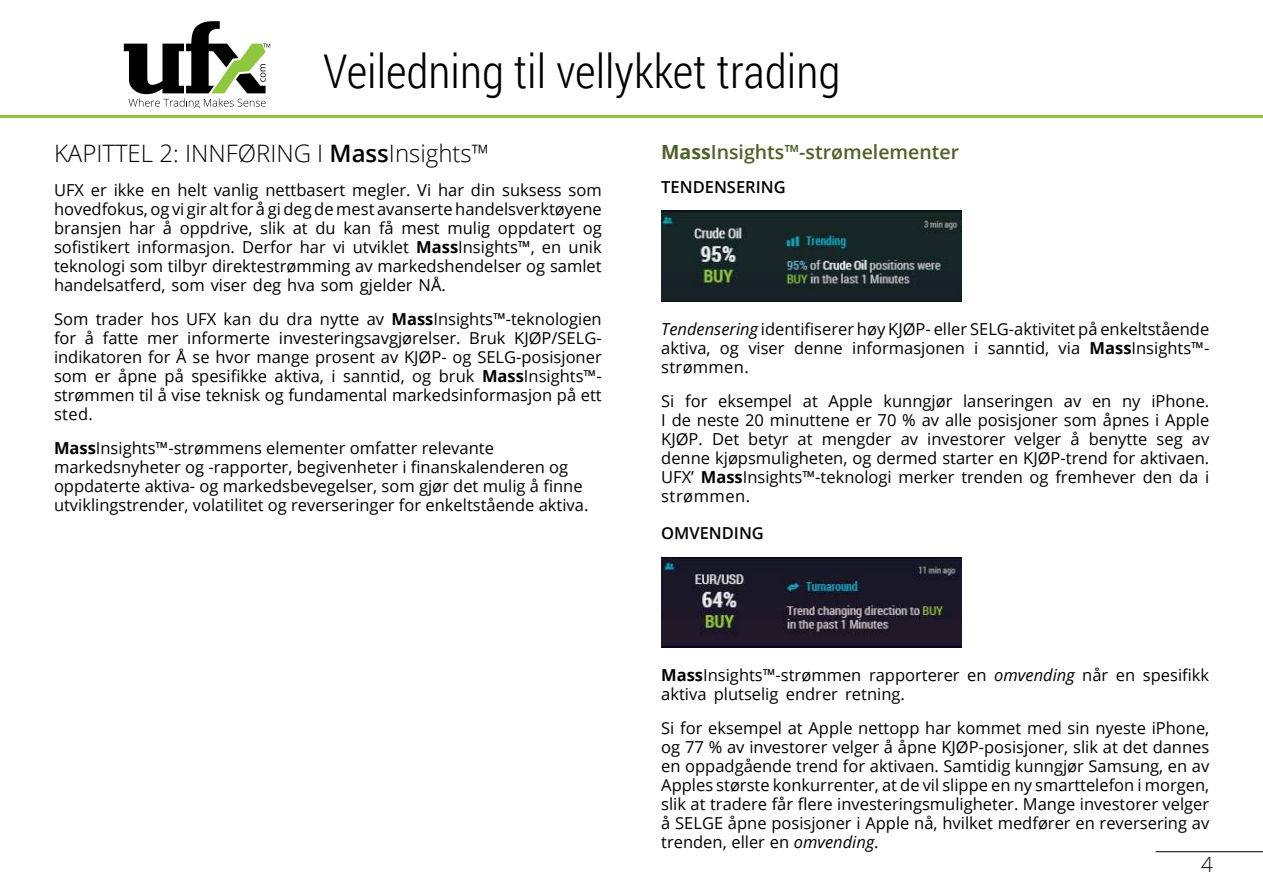
<style>
.page{position:relative;width:1263px;height:893px;background:#fff}
.page>*{position:absolute;margin:0;border:0;box-sizing:border-box;transform-origin:0 0}
.t1{font:300 46.5px "Roboto Condensed";color:#000}
.t2{font:300 24px "Open Sans";color:#000}
.t3{font:300 21px "Open Sans";color:#000}
.t4{font:600 19.5px "Open Sans";color:#4f6128}
.t5{font:16.5px/18.9px "Open Sans";color:#000;text-align:justify}
.t6{font:600 16.5px "Open Sans";color:#000}
.s1{font-weight:600}
.s2{font-weight:700}
.s3{font-style:italic}
</style>
<div class="page">
<hr style="left:0;top:115px;width:1263px;height:2px;background:#8fc63d">
<svg style="left:124px;top:21px;width:146px;height:87px"></svg>
<hr style="left:1156px;top:851px;width:107px;height:1px;background:#000">
<img style="left:661px;top:210px;width:300px;height:91px">
<img style="left:661px;top:557px;width:300px;height:90px">
<h1 class="t1" style="left:323px;top:53px;width:519px">Veiledning til vellykket trading</h1>
<h2 class="t2" style="left:54px;top:142px;width:437px">KAPITTEL 2: INNFØRING I <span class="s1">Mass</span>Insights™</h2>
<p class="t5" style="left:54px;top:182px;width:549px">UFX er ikke en helt vanlig nettbasert megler. Vi har din suksess som hovedfokus, og vi gir alt for å gi deg de mest avanserte handelsverktøyene bransjen har å oppdrive, slik at du kan få mest mulig oppdatert og sofistikert informasjon. Derfor har vi utviklet <span class="s2">Mass</span>Insights™, en unik teknologi som tilbyr direktestrømming av markedshendelser og samlet handelsatferd, som viser deg hva som gjelder NÅ.</p>
<p class="t5" style="left:54px;top:311px;width:549px">Som trader hos UFX kan du dra nytte av <span class="s2">Mass</span>Insights™-teknologien for å fatte mer informerte investeringsavgjørelser. Bruk KJØP/SELG&shy;indikatoren for Å se hvor mange prosent av KJØP- og SELG-posisjoner som er åpne på spesifikke aktiva, i sanntid, og bruk <span class="s2">Mass</span>Insights™- strømmen til å vise teknisk og fundamental markedsinformasjon på ett sted.</p>
<p class="t5" style="left:54px;top:439px;width:536px;text-align:left"><span class="s2">Mass</span>Insights™-strømmens elementer omfatter relevante markedsnyheter og -rapporter, begivenheter i finanskalenderen og oppdaterte aktiva- og markedsbevegelser, som gjør det mulig å finne utviklingstrender, volatilitet og reverseringer for enkeltstående aktiva.</p>
<p class="t4" style="left:661px;top:142px;width:299px"><span class="s2">Mass</span>Insights™-strømelementer</p>
<p class="t6" style="left:661px;top:179px;width:126px">TENDENSERING</p>
<p class="t5" style="left:661px;top:319px;width:550px"><span class="s3">Tendensering</span> identifiserer høy KJØP- eller SELG-aktivitet på enkeltstående aktiva, og viser denne informasjonen i sanntid, via <span class="s2">Mass</span>Insights™- strømmen.</p>
<p class="t5" style="left:661px;top:393px;width:550px">Si for eksempel at Apple kunngjør lanseringen av en ny iPhone.<br>I de neste 20 minuttene er 70 % av alle posisjoner som åpnes i Apple KJØP. Det betyr at mengder av investorer velger å benytte seg av denne kjøpsmuligheten, og dermed starter en KJØP-trend for aktivaen.<br>UFX’ <span class="s2">Mass</span>Insights™-teknologi merker trenden og fremhever den da i strømmen.</p>
<p class="t6" style="left:661px;top:526px;width:104px">OMVENDING</p>
<p class="t5" style="left:661px;top:666px;width:550px"><span class="s2">Mass</span>Insights™-strømmen rapporterer en <span class="s3">omvending</span> når en spesifikk aktiva plutselig endrer retning.</p>
<p class="t5" style="left:661px;top:719px;width:550px">Si for eksempel at Apple nettopp har kommet med sin nyeste iPhone, og 77 % av investorer velger å åpne KJØP-posisjoner, slik at det dannes en oppadgående trend for aktivaen. Samtidig kunngjør Samsung, en av Apples største konkurrenter, at de vil slippe en ny smarttelefon i morgen, slik at tradere får flere investeringsmuligheter. Mange investorer velger å SELGE åpne posisjoner i Apple nå, hvilket medfører en reversering av trenden, eller en <span class="s3">omvending</span>.</p>
<p class="t3" style="left:1201px;top:854px;width:13px">4</p>
</div>
